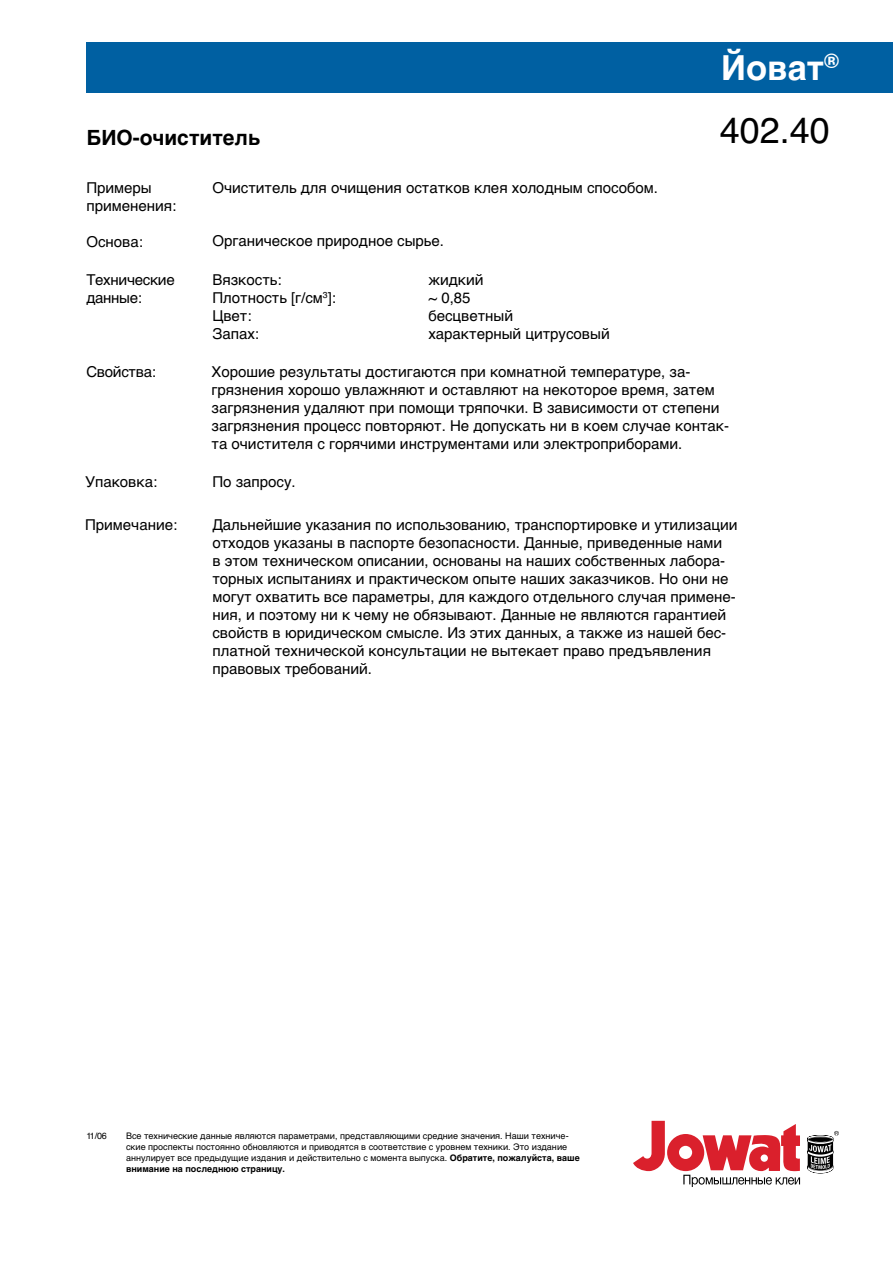
<style>
.page{position:relative;width:893px;height:1263px;background:#fff}
.page>*{position:absolute;margin:0;border:0;box-sizing:border-box;transform-origin:0 0}
.t1{font:36px "Helvetica";color:#000}
.t2{font:700 34.5px "Helvetica";color:#fff}
.t3{font:700 21px "Helvetica";color:#000}
.t4{font:15px/18px "Helvetica";color:#000}
.t5{font:15px/18px "Helvetica";letter-spacing:-.02em;color:#000}
.t6{font:9px/10.8px "Helvetica";color:#000}
.s1{font-weight:700}
</style>
<div class="page">
<div style="left:86px;top:42px;width:807px;height:50px;background:#0060a2"></div>
<svg style="left:807px;top:1131px;width:32px;height:42px"></svg>
<svg style="left:633px;top:1121px;width:167px;height:66px"></svg>
<h2 class="t2" style="left:721px;top:40px;width:119px">Йоват<sup>®</sup></h2>
<h1 class="t1" style="left:720px;top:102px;width:112px">402.40</h1>
<h3 class="t3" style="left:86px;top:121px;width:175px">БИО-очиститель</h3>
<p class="t4" style="left:86px;top:180px;width:92px">Примеры применения:</p>
<p class="t4" style="left:86px;top:233px;width:58px">Основа:</p>
<p class="t5" style="left:86px;top:271px;width:90px">Технические данные:</p>
<p class="t4" style="left:212px;top:180px;width:447px">Очиститель для очищения остатков клея холодным способом.</p>
<p class="t4" style="left:212px;top:233px;width:233px">Органическое природное сырье.</p>
<p class="t4" style="left:212px;top:271px;width:71px">Вязкость:</p>
<p class="t4" style="left:428px;top:271px;width:57px">жидкий</p>
<p class="t4" style="left:212px;top:289px;width:125px">Плотность [г/см<sup>3</sup>]:</p>
<p class="t4" style="left:428px;top:289px;width:44px">~ 0,85</p>
<p class="t4" style="left:212px;top:307px;width:41px">Цвет:</p>
<p class="t4" style="left:428px;top:307px;width:86px">бесцветный</p>
<p class="t4" style="left:212px;top:325px;width:48px">Запах:</p>
<p class="t4" style="left:428px;top:325px;width:183px">характерный цитрусовый</p>
<p class="t4" style="left:212px;top:363px;width:519px">Хорошие результаты достигаются при комнатной температуре, за&shy;грязнения хорошо увлажняют и оставляют на некоторое время, затем загрязнения удаляют при помощи тряпочки. В зависимости от степени загрязнения процесс повторяют. Не допускать ни в коем случае контак&shy;та очистителя с горячими инструментами или электроприборами.</p>
<p class="t5" style="left:86px;top:363px;width:71px">Свойства:</p>
<p class="t4" style="left:85px;top:473px;width:74px">Упаковка:</p>
<p class="t4" style="left:85px;top:516px;width:94px">Примечание:</p>
<p class="t4" style="left:212px;top:473px;width:85px">По запросу.</p>
<p class="t4" style="left:212px;top:516px;width:527px">Дальнейшие указания по использованию, транспортировке и утилизации отходов указаны в паспорте безопасности. Данные, приведенные нами<br>в этом техническом описании, основаны на наших собственных лабора&shy;торных испытаниях и практическом опыте наших заказчиков. Но они не могут охватить все параметры, для каждого отдельного случая примене&shy;ния, и поэтому ни к чему не обязывают. Данные не являются гарантией свойств в юридическом смысле. Из этих данных, а также из нашей бес&shy;платной технической консультации не вытекает право предъявления правовых требований.</p>
<p class="t6" style="left:86px;top:1131px;width:22px">11/06</p>
<p class="t6" style="left:126px;top:1131px;width:455px">Все технические данные являются параметрами, представляющими средние значения. Наши техниче&shy;ские проспекты постоянно обновляются и приводятся в соответствие с уровнем техники. Это издание аннулирует все предыдущие издания и действительно с момента выпуска. <span class="s1">Обратите, пожалуйста, ваше внимание на последнюю страницу.</span></p>
</div>
